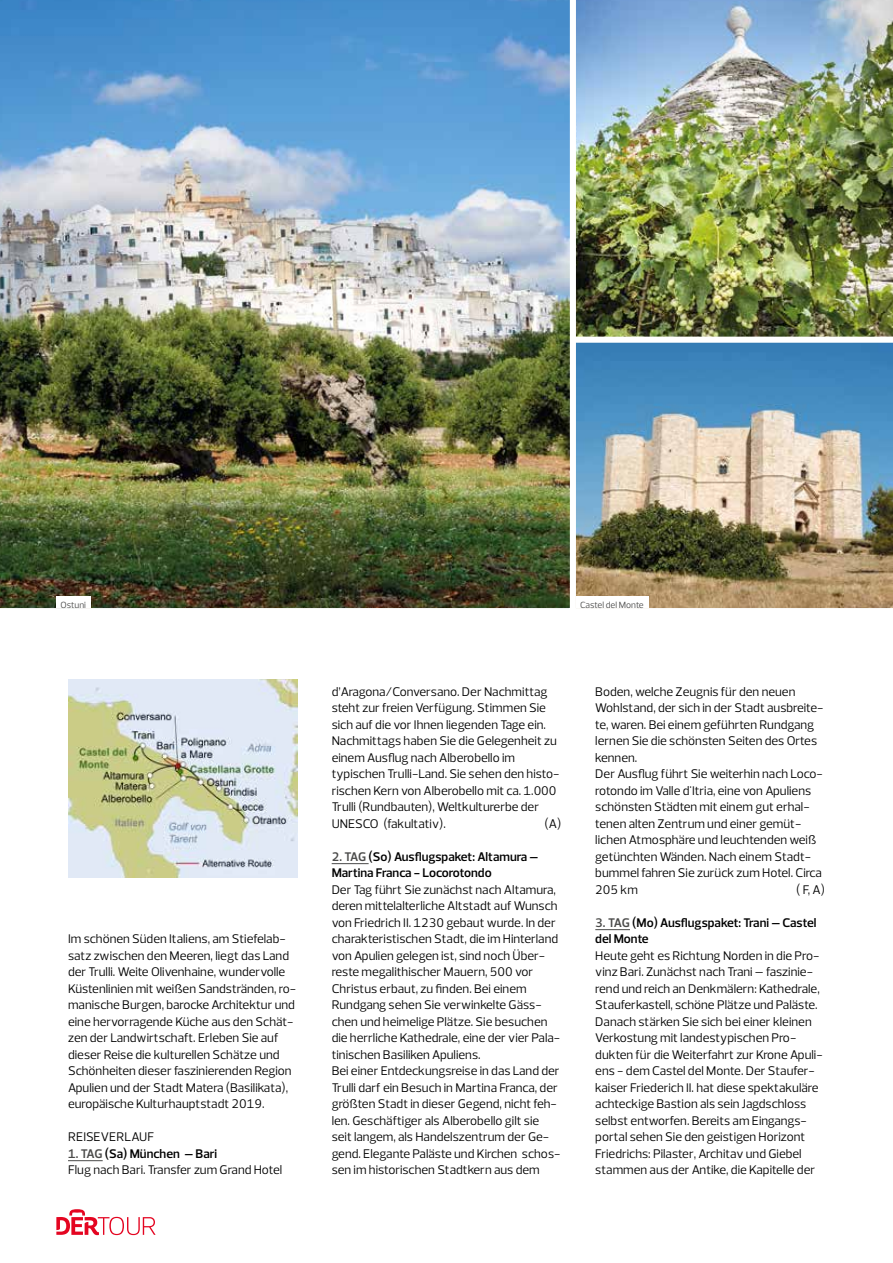
<style>
.page{position:relative;width:893px;height:1263px;background:#fff}
.page>*{position:absolute;margin:0;border:0;box-sizing:border-box;transform-origin:0 0}
.t1{font:12.75px/16.5px "Prelo";color:#000}
.t2{font:600 12.75px/16.5px "Prelo";color:#000}
.t3{font:9.15px "Prelo";color:#4a4a49}
.s1{font-weight:600;color:#4a4a49}
.s2{font-weight:600}
.s3{color:#4a4a49}
</style>
<div class="page">
<img style="left:68px;top:679px;width:230px;height:198px">
<svg style="left:56px;top:1209px;width:100px;height:26px"></svg>
<img style="left:579px;top:346px;width:314px;height:263px">
<img style="left:579px;top:0;width:314px;height:346px">
<img style="left:0;top:0;width:579px;height:609px">
<div style="left:56px;top:597px;width:34px;height:11px;background:#fff"></div>
<div style="left:576px;top:597px;width:72px;height:11px;background:#fff"></div>
<hr style="left:68px;top:1160px;width:35px;height:1px;background:#4a4a49">
<hr style="left:332px;top:863px;width:37px;height:1px;background:#4a4a49">
<hr style="left:595px;top:929px;width:35px;height:1px;background:#4a4a49">
<p class="t3" style="left:61px;top:599px;width:27px">Ostuni</p>
<p class="t3" style="left:580px;top:599px;width:65px">Castel del Monte</p>
<p class="t1" style="left:68px;top:931px;width:230px">Im schönen Süden Italiens, am Stiefelab&shy;satz zwischen den Meeren, liegt das Land der Trulli. Weite Olivenhaine, wundervolle Küstenlinien mit weißen Sandstränden, ro&shy;manische Burgen, barocke Architektur und eine hervorragende Küche aus den Schät&shy;zen der Landwirtschaft. Erleben Sie auf dieser Reise die kulturellen Schätze und Schönheiten dieser faszinierenden Region Apulien und der Stadt Matera (Basilikata), europäische Kulturhauptstadt 2019.</p>
<p class="t1" style="left:68px;top:1129px;width:88px">REISEVERLAUF</p>
<p class="t1" style="left:68px;top:1145px;width:216px"><span class="s1">1. TAG</span> <span class="s2">(Sa) München – Bari<br></span>Flug nach Bari. Transfer zum Grand Hotel</p>
<p class="t1" style="left:332px;top:683px;width:229px">d’Aragona/Conversano. Der Nachmittag steht zur freien Verfügung. Stimmen Sie sich auf die vor Ihnen liegenden Tage ein.<br>Nachmittags haben Sie die Gelegenheit zu einem Ausflug nach Alberobello im typischen Trulli-Land. Sie sehen den histo&shy;rischen Kern von Alberobello mit ca. 1.000<br>Trulli (Rundbauten), Weltkulturerbe der UNESCO (fakultativ).</p>
<p class="t1" style="left:545px;top:815px;width:18px">(A)</p>
<p class="t2" style="left:332px;top:848px;width:208px"><span class="s3">2. TAG</span> (So) Ausflugspaket: Altamura –<br>Martina Franca - Locorotondo</p>
<p class="t1" style="left:332px;top:881px;width:230px">Der Tag führt Sie zunächst nach Altamura, deren mittelalterliche Altstadt auf Wunsch von Friedrich II. 1230 gebaut wurde. In der charakteristischen Stadt, die im Hinterland von Apulien gelegen ist, sind noch Über&shy;reste megalithischer Mauern, 500 vor Christus erbaut, zu finden. Bei einem Rundgang sehen Sie verwinkelte Gäss&shy;chen und heimelige Plätze. Sie besuchen die herrliche Kathedrale, eine der vier Pala&shy;tinischen Basiliken Apuliens.<br>Bei einer Entdeckungsreise in das Land der Trulli darf ein Besuch in Martina Franca, der größten Stadt in dieser Gegend, nicht feh&shy;len. Geschäftiger als Alberobello gilt sie seit langem, als Handelszentrum der Ge&shy;gend. Elegante Paläste und Kirchen schos&shy;sen im historischen Stadtkern aus dem</p>
<p class="t1" style="left:595px;top:683px;width:230px">Boden, welche Zeugnis für den neuen Wohlstand, der sich in der Stadt ausbreite&shy;te, waren. Bei einem geführten Rundgang lernen Sie die schönsten Seiten des Ortes kennen.<br>Der Ausflug führt Sie weiterhin nach Loco&shy;rotondo im Valle d'Itria, eine von Apuliens schönsten Städten mit einem gut erhal&shy;tenen alten Zentrum und einer gemüt&shy;lichen Atmosphäre und leuchtenden weiß getünchten Wänden. Nach einem Stadt&shy;bummel fahren Sie zurück zum Hotel. Circa 205 km</p>
<p class="t1" style="left:796px;top:881px;width:30px">( F, A)</p>
<p class="t2" style="left:595px;top:914px;width:223px"><span class="s3">3. TAG</span> (Mo) Ausflugspaket: Trani – Castel del Monte</p>
<p class="t1" style="left:595px;top:947px;width:229px">Heute geht es Richtung Norden in die Pro&shy;vinz Bari. Zunächst nach Trani – faszinie&shy;rend und reich an Denkmälern: Kathedrale, Stauferkastell, schöne Plätze und Paläste.<br>Danach stärken Sie sich bei einer kleinen Verkostung mit landestypischen Pro&shy;dukten für die Weiterfahrt zur Krone Apuli&shy;ens - dem Castel del Monte. Der Staufer&shy;kaiser Friederich II. hat diese spektakuläre achteckige Bastion als sein Jagdschloss selbst entworfen. Bereits am Eingangs&shy;portal sehen Sie den geistigen Horizont Friedrichs: Pilaster, Architav und Giebel stammen aus der Antike, die Kapitelle der</p>
</div>
